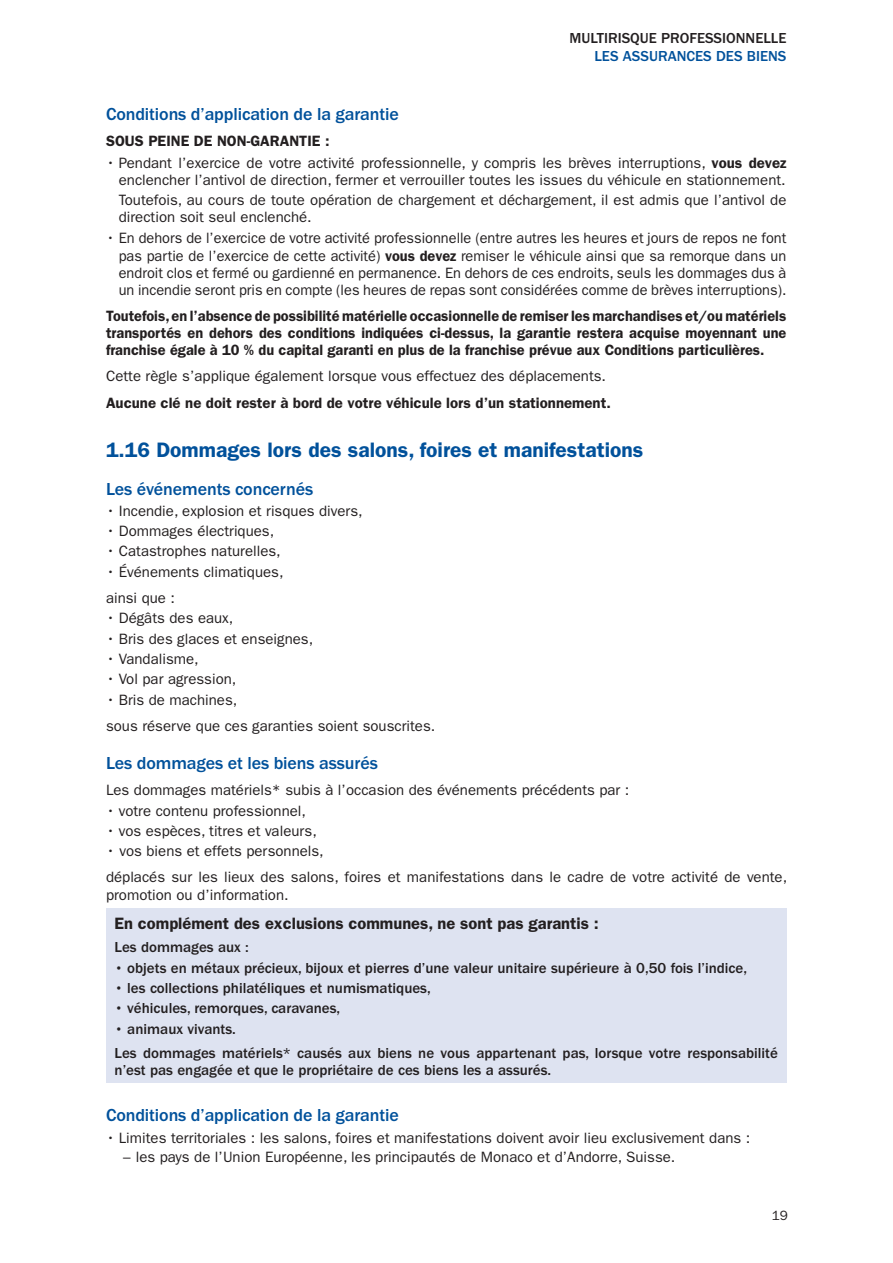
<style>
.page{position:relative;width:893px;height:1263px;background:#fff}
.page>*{position:absolute;margin:0;border:0;box-sizing:border-box;transform-origin:0 0}
.t1{font:600 21px "ITC Franklin Gothic Std";color:#01519b}
.t2{font:500 18px "ITC Franklin Gothic Std";letter-spacing:-.005em;color:#01519b}
.t3{font:600 16.5px "ITC Franklin Gothic Std";color:#231f20}
.t4{font:15px/17.2px "ITC Franklin Gothic Std";color:#231f20}
.t5{font:500 15px/23.7px "ITC Franklin Gothic Std";color:#231f20}
.t6{font:600 15px/17.2px "ITC Franklin Gothic Std";color:#231f20;text-align:justify}
.t7{font:500 15px "ITC Franklin Gothic Std";color:#01519b}
.t8{font:13.5px "ITC Franklin Gothic Std";color:#231f20}
.s1{font-weight:600}
</style>
<div class="page">
<div style="left:106px;top:909px;width:680px;height:174px;background:#dee3f1"></div>
<p class="t5" style="left:569px;top:27px;width:218px">Multirisque Professionnelle</p>
<p class="t7" style="left:594px;top:48px;width:193px">Les assurances des biens</p>
<p class="t2" style="left:106px;top:104px;width:294px">Conditions d’application de la garantie</p>
<p class="t6" style="left:106px;top:133px;width:20px">Sous</p>
<p class="t6" style="left:148px;top:133px;width:9px">peine</p>
<p class="t6" style="left:194px;top:133px;width:34px">de non</p>
<p class="t6" style="left:247px;top:133px;width:14px">-garantie</p>
<p class="t6" style="left:325px;top:133px;width:6px">:</p>
<p class="t4" style="left:106px;top:154px;width:682px;text-align:right">• Pendant l’exercice de votre activité professionnelle, y compris les brèves interruptions, <span class="s1">vous devez </span>enclencher l’antivol de direction, fermer et verrouiller toutes les issues du véhicule en stationnement.</p>
<p class="t4" style="left:119px;top:191px;width:669px">Toutefois, au cours de toute opération de chargement et déchargement, il est admis que l’antivol de direction soit seul enclenché.</p>
<p class="t4" style="left:119px;top:230px;width:669px;text-align:justify;text-indent:-13px">• En dehors de l’exercice de votre activité professionnelle (entre autres les heures et jours de repos ne font pas partie de l’exercice de cette activité) <span class="s1">vous devez</span> remiser le véhicule ainsi que sa remorque dans un endroit clos et fermé ou gardienné en permanence. En dehors de ces endroits, seuls les dommages dus à un incendie seront pris en compte (les heures de repas sont considérées comme de brèves interruptions).</p>
<p class="t6" style="left:106px;top:307px;width:682px">Toutefois, en l’absence de possibilité matérielle occasionnelle de remiser les marchandises et/ou matériels transportés en dehors des conditions indiquées ci-dessus, la garantie restera acquise moyennant une franchise égale à 10 % du capital garanti en plus de la franchise prévue aux Conditions particulières.</p>
<p class="t4" style="left:106px;top:367px;width:502px">Cette règle s’applique également lorsque vous effectuez des déplacements.</p>
<p class="t6" style="left:106px;top:394px;width:506px">Aucune clé ne doit rester à bord de votre véhicule lors d’un stationnement.</p>
<h1 class="t1" style="left:106px;top:437px;width:539px">1.16 Dommages lors des salons, foires et manifestations</h1>
<p class="t2" style="left:106px;top:479px;width:209px">Les événements concernés</p>
<p class="t4" style="left:106px;top:502px;width:258px">• Incendie, explosion et risques divers,</p>
<p class="t4" style="left:106px;top:522px;width:170px">• Dommages électriques,</p>
<p class="t4" style="left:106px;top:543px;width:176px">• Catastrophes naturelles,</p>
<p class="t4" style="left:106px;top:559px;width:179px;line-height:25.8px">• Événements climatiques, ainsi que :</p>
<p class="t4" style="left:106px;top:609px;width:129px">• Dégâts des eaux,</p>
<p class="t4" style="left:106px;top:630px;width:209px">• Bris des glaces et enseignes,</p>
<p class="t4" style="left:106px;top:650px;width:94px">• Vandalisme,</p>
<p class="t4" style="left:106px;top:671px;width:132px">• Vol par agression,</p>
<p class="t4" style="left:106px;top:687px;width:331px;line-height:26.5px">• Bris de machines,<br>sous réserve que ces garanties soient souscrites.</p>
<p class="t2" style="left:106px;top:753px;width:273px">Les dommages et les biens assurés</p>
<p class="t4" style="left:106px;top:781px;width:525px">Les dommages matériels* subis à l’occasion des événements précédents par :</p>
<p class="t4" style="left:106px;top:802px;width:201px">• votre contenu professionnel,</p>
<p class="t4" style="left:106px;top:822px;width:212px">• vos espèces, titres et valeurs,</p>
<p class="t4" style="left:106px;top:838px;width:683px;line-height:25.8px">• vos biens et effets personnels,<br>déplacés sur les lieux des salons, foires et manifestations dans le cadre de votre activité de vente,</p>
<p class="t4" style="left:106px;top:886px;width:184px">promotion ou d’information.</p>
<p class="t3" style="left:115px;top:913px;width:486px">En complément des exclusions communes, ne sont pas garantis :</p>
<p class="t5" style="left:115px;top:935px;width:136px">Les dommages aux :</p>
<p class="t5" style="left:115px;top:956px;width:634px">• objets en métaux précieux, bijoux et pierres d’une valeur unitaire supérieure à 0,50 fois l’indice,</p>
<p class="t5" style="left:115px;top:976px;width:318px">• les collections philatéliques et numismatiques,</p>
<p class="t5" style="left:115px;top:997px;width:227px">• véhicules, remorques, caravanes,</p>
<p class="t5" style="left:115px;top:1017px;width:665px">• animaux vivants.<br>Les dommages matériels* causés aux biens ne vous appartenant pas, lorsque votre responsabilité</p>
<p class="t5" style="left:115px;top:1058px;width:438px">n’est pas engagée et que le propriétaire de ces biens les a assurés.</p>
<p class="t2" style="left:106px;top:1105px;width:294px">Conditions d’application de la garantie</p>
<p class="t4" style="left:106px;top:1129px;width:646px">• Limites territoriales : les salons, foires et manifestations doivent avoir lieu exclusivement dans :</p>
<p class="t4" style="left:123px;top:1148px;width:554px">– les pays de l’Union Européenne, les principautés de Monaco et d’Andorre, Suisse.</p>
<p class="t8" style="left:772px;top:1207px;width:18px">19</p>
</div>
